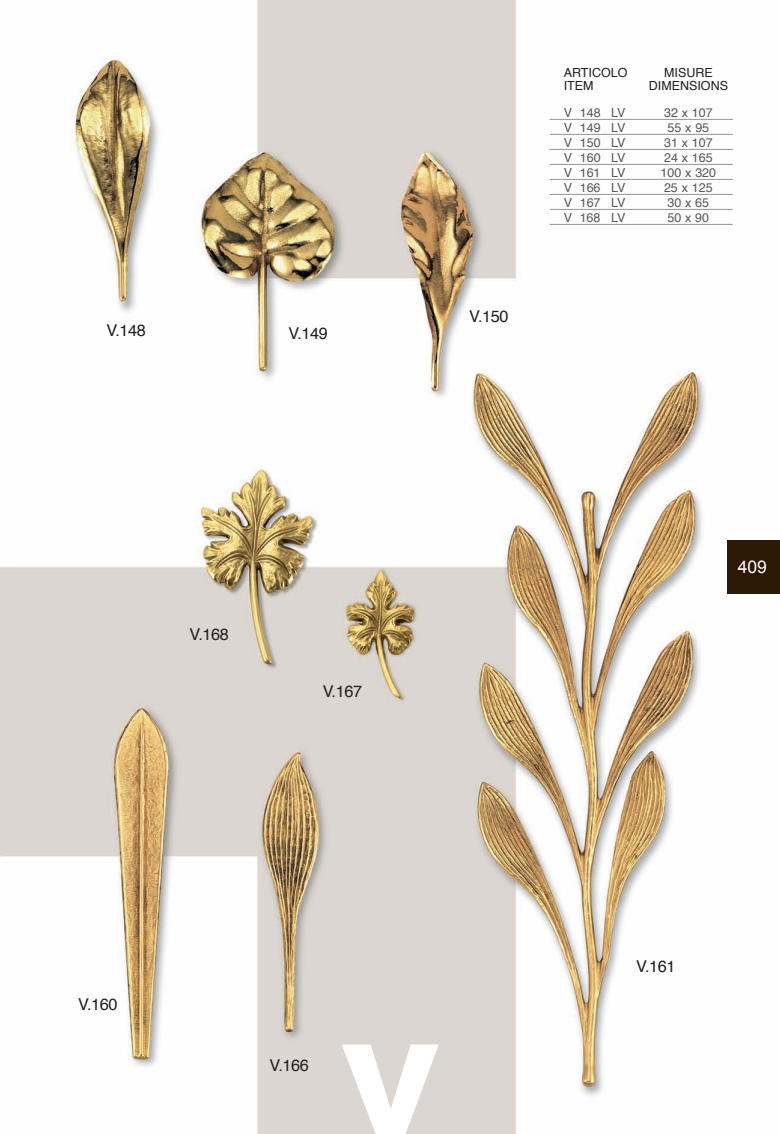
<style>
.page{position:relative;width:780px;height:1134px;background:#fff}
.page>*{position:absolute;margin:0;border:0;box-sizing:border-box;transform-origin:0 0}
.t1{font:17.5px "Arial";color:#fff}
.t2{font:16.25px "Helvetica";letter-spacing:-.025em;color:#231f20}
.t3{font:12.5px "Helvetica";color:#57585a}
.t4{font:12.5px "Helvetica";color:#231f20}
</style>
<div class="page">
<img style="left:0;top:0;width:780px;height:1134px">
<hr style="left:549px;top:119px;width:183px;height:1px;background:#939598">
<hr style="left:549px;top:134px;width:183px;height:1px;background:#939598">
<hr style="left:549px;top:149px;width:183px;height:1px;background:#939598">
<hr style="left:549px;top:164px;width:183px;height:1px;background:#939598">
<hr style="left:549px;top:179px;width:183px;height:1px;background:#939598">
<hr style="left:549px;top:194px;width:183px;height:1px;background:#939598">
<hr style="left:549px;top:209px;width:183px;height:1px;background:#939598">
<hr style="left:549px;top:224px;width:183px;height:1px;background:#939598">
<svg style="left:342px;top:1044px;width:97px;height:90px"></svg>
<div style="left:726px;top:540px;width:54px;height:53px;background:#2d1906"></div>
<h2 class="t2" style="left:106px;top:318px;width:41px">V.148</h2>
<h2 class="t2" style="left:288px;top:321px;width:41px">V.149</h2>
<h2 class="t2" style="left:189px;top:622px;width:41px">V.168</h2>
<h2 class="t2" style="left:322px;top:678px;width:41px">V.167</h2>
<h2 class="t2" style="left:78px;top:992px;width:41px">V.160</h2>
<h2 class="t2" style="left:269px;top:1053px;width:41px">V.166</h2>
<h2 class="t2" style="left:469px;top:303px;width:41px">V.150</h2>
<p class="t4" style="left:563px;top:63px;width:10px">ART</p>
<p class="t4" style="left:588px;top:63px;width:63px">ICOLO M</p>
<p class="t4" style="left:674px;top:63px;width:13px">ISUR</p>
<p class="t4" style="left:704px;top:63px;width:10px">E</p>
<p class="t4" style="left:563px;top:76px;width:55px">ITEM D</p>
<p class="t4" style="left:657px;top:76px;width:66px">IMENSIONS</p>
<p class="t3" style="left:549px;top:103px;width:13px">V</p>
<p class="t3" style="left:579px;top:103px;width:43px">148 LV</p>
<p class="t3" style="left:664px;top:103px;width:50px">32 X 107</p>
<p class="t3" style="left:549px;top:118px;width:13px">V</p>
<p class="t3" style="left:579px;top:118px;width:47px">149 LV</p>
<p class="t3" style="left:667px;top:118px;width:43px">55 X 95</p>
<p class="t3" style="left:549px;top:133px;width:13px">V</p>
<p class="t3" style="left:579px;top:133px;width:47px">150 LV</p>
<p class="t3" style="left:664px;top:133px;width:50px">31 X 107</p>
<p class="t3" style="left:549px;top:148px;width:13px">V</p>
<p class="t3" style="left:579px;top:148px;width:47px">160 LV</p>
<p class="t3" style="left:664px;top:148px;width:50px">24 X 165</p>
<p class="t3" style="left:549px;top:163px;width:13px">V</p>
<p class="t3" style="left:579px;top:163px;width:43px">161 LV</p>
<p class="t3" style="left:660px;top:163px;width:57px">100 X 320</p>
<p class="t3" style="left:549px;top:178px;width:13px">V</p>
<p class="t3" style="left:579px;top:178px;width:43px">166 LV</p>
<p class="t3" style="left:664px;top:178px;width:50px">25 X 125</p>
<p class="t3" style="left:549px;top:193px;width:13px">V</p>
<p class="t3" style="left:579px;top:193px;width:43px">167 LV</p>
<p class="t3" style="left:667px;top:193px;width:43px">30 X 65</p>
<p class="t3" style="left:549px;top:208px;width:13px">V</p>
<p class="t3" style="left:579px;top:208px;width:43px">168 LV</p>
<p class="t3" style="left:667px;top:208px;width:43px">50 X 90</p>
<h1 class="t1" style="left:737px;top:555px;width:31px">409</h1>
<h2 class="t2" style="left:636px;top:954px;width:41px">V.161</h2>
</div>
